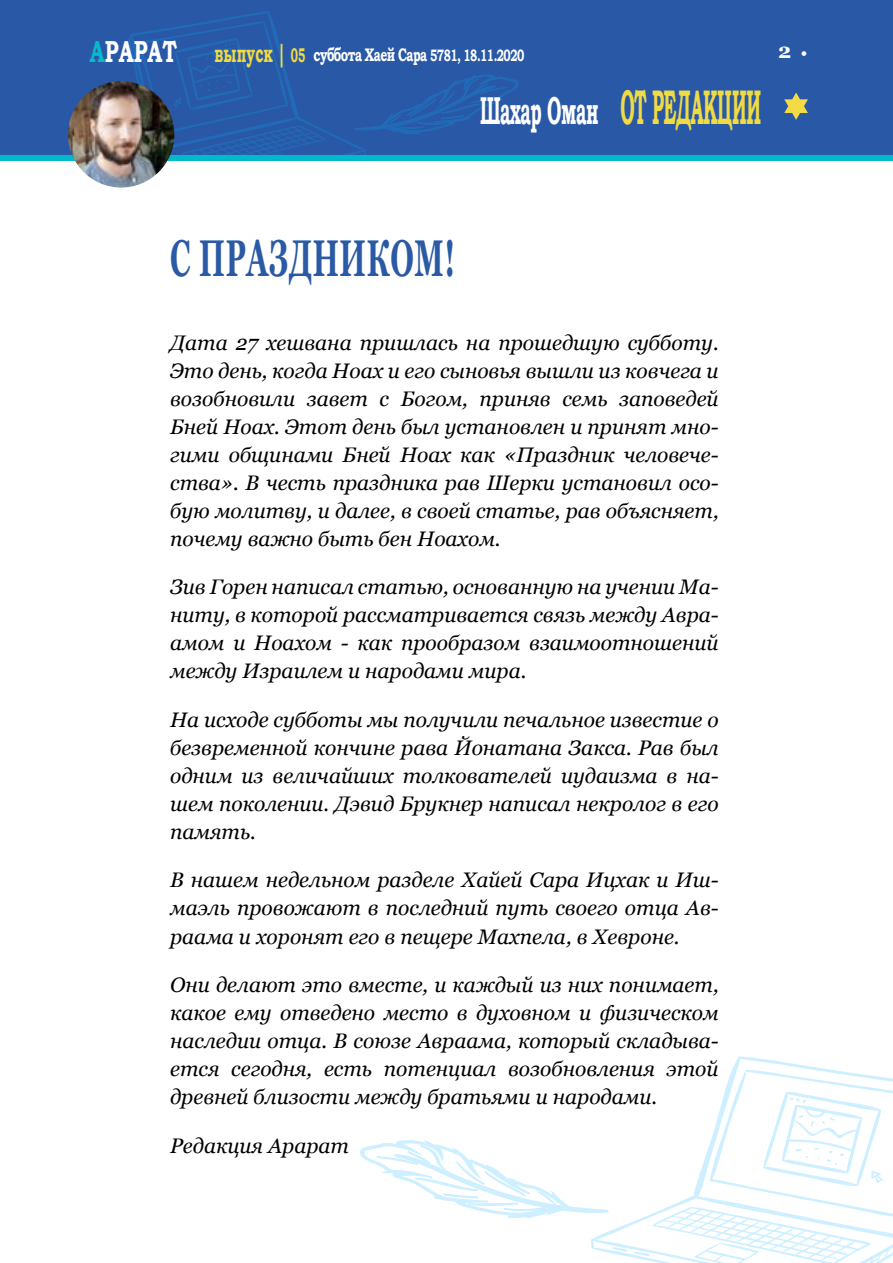
<style>
.page{position:relative;width:893px;height:1263px;background:#fff}
.page>*{position:absolute;margin:0;border:0;box-sizing:border-box;transform-origin:0 0}
.t1{font:700 51.75px "Georgia";letter-spacing:.025em;color:#2a59a5;scale:.55 1}
.t2{font:700 48.6px "Bookman Old Style";letter-spacing:-.025em;color:#f1db42;scale:.37 1}
.t3{font:700 38.85px "Bookman Old Style";letter-spacing:-.025em;color:#fff;scale:.46 1}
.t4{font:700 30.3px "Bookman Old Style";color:#fff;scale:.69 1}
.t5{font:700 25.2px "Bookman Old Style";color:#f1db42;scale:.56 1}
.t6{font:italic 21px/28px "Georgia";color:#000}
.t7{font:700 21px "Georgia";color:#fff}
.t8{font:700 18.15px "Bookman Old Style";letter-spacing:-.05em;color:#fff;scale:.67 1}
.t9{font:700 15px "Georgia";color:#fff}
.s1{color:#07b9ca}
.s2{font-size:19.8px;color:#f1db42}
.s3{font-size:16.5px}
</style>
<div class="page">
<div style="left:0;top:0;width:893px;height:155px;background:#2959a6"></div>
<svg style="left:128px;top:12px;width:391px;height:143px"></svg>
<div style="left:0;top:155px;width:893px;height:6px;background:#00b9cb"></div>
<svg style="left:784px;top:93px;width:24px;height:27px"></svg>
<img style="left:68px;top:81px;width:106px;height:107px;border-radius:53px">
<svg style="left:360px;top:1140px;width:231px;height:79px"></svg>
<svg style="left:591px;top:1056px;width:240px;height:202px"></svg>
<svg style="left:612px;top:1247px;width:16px;height:5px"></svg>
<svg style="left:634px;top:1070px;width:259px;height:193px"></svg>
<h3 class="t4" style="left:90px;top:30px;width:128px"><span class="s1">А</span>РАРАТ</h3>
<p class="t5" style="left:215px;top:35px;width:129px">выпуск |</p>
<p class="t8" style="left:291px;top:42px;width:350px"><span class="s2">05</span> суббота Хаей Сара <span class="s3">5781, 18.11.2020</span></p>
<h3 class="t3" style="left:480px;top:82px;width:260px">Шахар Оман</h3>
<h2 class="t2" style="left:620px;top:72px;width:382px">ОТ РЕДАКЦИИ</h2>
<p class="t7" style="left:778px;top:37px;width:15px">2</p>
<p class="t9" style="left:801px;top:43px;width:8px">•</p>
<h1 class="t1" style="left:170px;top:225px;width:520px">С ПРАЗДНИКОМ!</h1>
<p class="t6" style="left:170px;top:329px;width:550px;text-align:right">Дата 27 хешвана пришлась на прошедшую субботу.<br>Это день, когда Ноах и его сыновья вышли из ковчега и заповедей</p>
<p class="t6" style="left:170px;top:385px;width:127px">возобновили</p>
<p class="t6" style="left:401px;top:385px;width:69px">Богом,</p>
<p class="t6" style="left:307px;top:385px;width:63px">завет</p>
<p class="t6" style="left:380px;top:385px;width:11px">с</p>
<p class="t6" style="left:479px;top:385px;width:73px">приняв</p>
<p class="t6" style="left:562px;top:385px;width:47px">семь</p>
<p class="t6" style="left:170px;top:413px;width:550px">Бней Ноах. Этот день был установлен и принят мно-</p>
<p class="t6" style="left:170px;top:441px;width:550px">гими общинами Бней Ноах как «Праздник человече-</p>
<p class="t6" style="left:170px;top:469px;width:550px">ства В.» честь праздника рав Шерки установил осо-</p>
<p class="t6" style="left:170px;top:497px;width:550px">бую молитву и, далее в, своей статье, рав объясняет,</p>
<p class="t6" style="left:170px;top:525px;width:332px">почему важно быть бен Ноахом.</p>
<p class="t6" style="left:170px;top:573px;width:550px">Зив Горен написал статью, основанную на учении Ма-</p>
<p class="t6" style="left:170px;top:601px;width:550px">ниту в, которой рассматривается связь между Авра-</p>
<p class="t6" style="left:170px;top:629px;width:550px">амом и Ноахом - как прообразом взаимоотношений</p>
<p class="t6" style="left:170px;top:657px;width:358px">между Израилем и народами мира.</p>
<p class="t6" style="left:170px;top:706px;width:550px">На исходе субботы мы получили печальное известие о безвременной кончине рава Йонатана Закса. Рав был</p>
<p class="t6" style="left:170px;top:790px;width:550px">шем поколении. Дэвид Брукнер написал некролог в его</p>
<p class="t6" style="left:170px;top:762px;width:550px">одним из величайших толкователей иудаизма в на-</p>
<p class="t6" style="left:170px;top:818px;width:87px">память.</p>
<p class="t6" style="left:170px;top:866px;width:550px">В нашем недельном разделе Хайей Сара Ицхак и Иш-</p>
<p class="t6" style="left:170px;top:894px;width:550px">маэль провожают в последний путь своего отца Ав-</p>
<p class="t6" style="left:170px;top:922px;width:511px">раама и хоронят его в пещере Махпела в, Хевроне.</p>
<p class="t6" style="left:170px;top:971px;width:550px">Они делают это вместе и, каждый из них понимает, какое ему отведено место в духовном и физическом</p>
<p class="t6" style="left:667px;top:1055px;width:54px">этой</p>
<p class="t6" style="left:170px;top:1027px;width:550px">наследии отца В. союзе Авраама, который складыва-</p>
<p class="t6" style="left:170px;top:1083px;width:488px">древней близости между братьями и народами.</p>
<p class="t6" style="left:170px;top:1131px;width:180px">Редакция Арарат</p>
<p class="t6" style="left:231px;top:1055px;width:83px">сегодня,</p>
<p class="t6" style="left:508px;top:1055px;width:148px">возобновления</p>
<p class="t6" style="left:170px;top:1055px;width:51px">ется</p>
<p class="t6" style="left:324px;top:1055px;width:50px">есть</p>
<p class="t6" style="left:384px;top:1055px;width:114px">потенциал</p>
</div>
